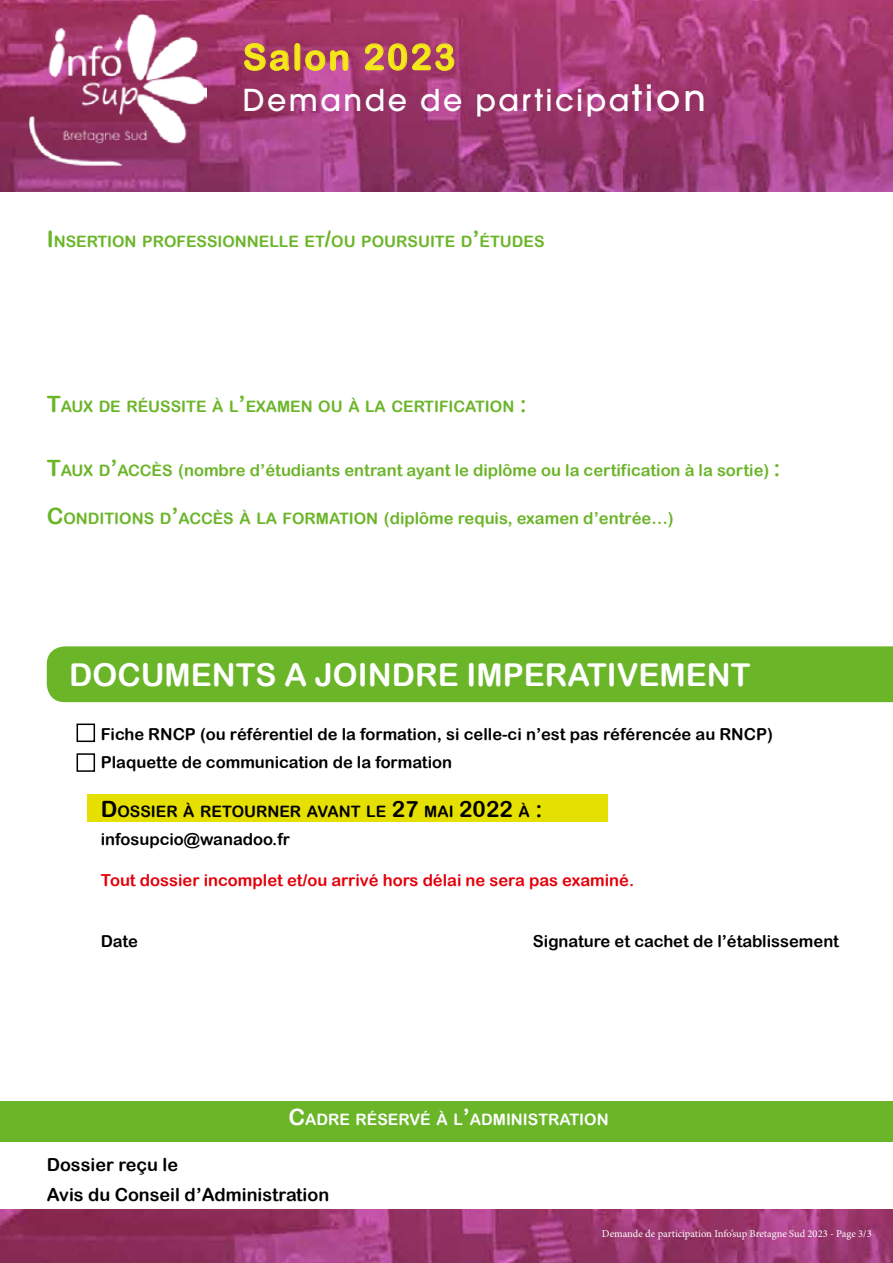
<style>
.page{position:relative;width:893px;height:1263px;background:#fff}
.page>*{position:absolute;margin:0;border:0;box-sizing:border-box;transform-origin:0 0}
.t1{font:36px "Arial Rounded MT Bold";letter-spacing:.06em;color:#f4e71a}
.t2{font:31.5px "Arial Rounded MT Bold";color:#fff}
.t3{font:500 30px "Avant Garde";letter-spacing:.08em;color:#fff}
.t4{font:22.5px "Arial Rounded MT Bold";color:#000}
.t5{font:18px/30.2px "Arial Rounded MT Bold";color:#000}
.t6{font:16.5px/28.3px "Arial Rounded MT Bold";color:#000}
.t7{font:16.5px "Arial Rounded MT Bold";color:#6bb529}
.t8{font:16.5px "Arial Rounded MT Bold";color:#e3000b}
.t9{font:15.75px "Arial Rounded MT Bold";color:#6bb529}
.t10{font:15.75px "Arial Rounded MT Bold";color:#000}
.t11{font:15.75px "Arial Rounded MT Bold";color:#fff}
.t12{font:10.5px "Minion Pro";color:#fff}
.s1{font-size:36px}
.s2{font-size:22.5px}
.s3{font-size:15.75px}
.s4{font-style:inherit}
</style>
<div class="page">
<img style="left:0;top:1210px;width:893px;height:53px">
<img style="left:0;top:0;width:893px;height:191px">
<svg style="left:244px;top:43px;width:104px;height:28px;background:#b0565e"></svg>
<svg style="left:365px;top:43px;width:89px;height:28px;background:#b25a5c"></svg>
<img style="left:30px;top:15px;width:176px;height:151px">
<div style="left:87px;top:794px;width:521px;height:28px;background:#e6e000"></div>
<div style="left:47px;top:646px;width:846px;height:56px;background:#6bb529"></div>
<div style="left:77px;top:723px;width:18px;height:19px;border:2px solid #000"></div>
<div style="left:77px;top:753px;width:18px;height:19px;border:2px solid #000"></div>
<div style="left:0;top:1101px;width:893px;height:41px;background:#6bb529"></div>
<h1 class="t1" style="left:243px;top:36px;width:214px">Salon 2023</h1>
<h3 class="t3" style="left:243px;top:81px;width:465px">Demande de participa<span class="s1">tion</span></h3>
<p class="t9" style="left:47px;top:232px;width:499px"><span class="s2">I</span> NSERTION PROFESSIONNELLE ET<span class="s2">/</span>OU POURSUITE D<span class="s2">’</span>ÉTUDES</p>
<p class="t9" style="left:47px;top:397px;width:482px"><span class="s2">T</span>AUX DE RÉUSSITE À L<span class="s2">’</span>EXAMEN OU À LA CERTIFICATION <span class="s2">:</span></p>
<p class="t7" style="left:47px;top:460px;width:735px"><span class="s2">T</span><span class="s3">AUX D</span><span class="s2">’</span><span class="s3">ACCÈS</span> <span class="s4">(</span>nombre d’étudiants entrant ayant le diplôme ou la certification à la sortie<span class="s4">)</span> <span class="s2">:</span></p>
<p class="t7" style="left:47px;top:509px;width:628px"><span class="s2">C</span><span class="s3">ONDITIONS D</span><span class="s2">’</span><span class="s3">ACCÈS À LA FORMATION</span> (diplôme requis, examen d’entrée…)</p>
<h2 class="t2" style="left:69px;top:656px;width:683px">DOCUMENTS A JOINDRE IMPERATIVEMENT</h2>
<p class="t6" style="left:101px;top:720px;width:674px">Fiche RNCP (ou référentiel de la formation, si celle-ci n’est pas référencée au RNCP)<br>Plaquette de communication de la formation</p>
<h3 class="t4" style="left:47px;top:795px;width:36px">D</h3>
<p class="t10" style="left:117px;top:802px;width:426px">OSSIER À RETOURNER AVANT LE <span class="s2">27</span> MAI <span class="s2">2022</span> À <span class="s2">:</span></p>
<p class="t6" style="left:101px;top:825px;width:191px">infosupcio@wanadoo.fr</p>
<p class="t8" style="left:101px;top:870px;width:535px">Tout dossier incomplet et/ou arrivé hors délai ne sera pas examiné.</p>
<p class="t6" style="left:101px;top:926px;width:39px">Date</p>
<p class="t6" style="left:533px;top:926px;width:308px">Signature et cachet de l’établissement</p>
<p class="t11" style="left:289px;top:1110px;width:322px"><span class="s2">C</span>ADRE RÉSERVÉ À L<span class="s2">’</span>ADMINISTRATION</p>
<p class="t5" style="left:47px;top:1149px;width:284px">Dossier reçu le<br>Avis du Conseil d’Administration</p>
<p class="t12" style="left:602px;top:1227px;width:271px">Demande de participation Info’sup Bretagne Sud 2023 - Page 3/3</p>
</div>
